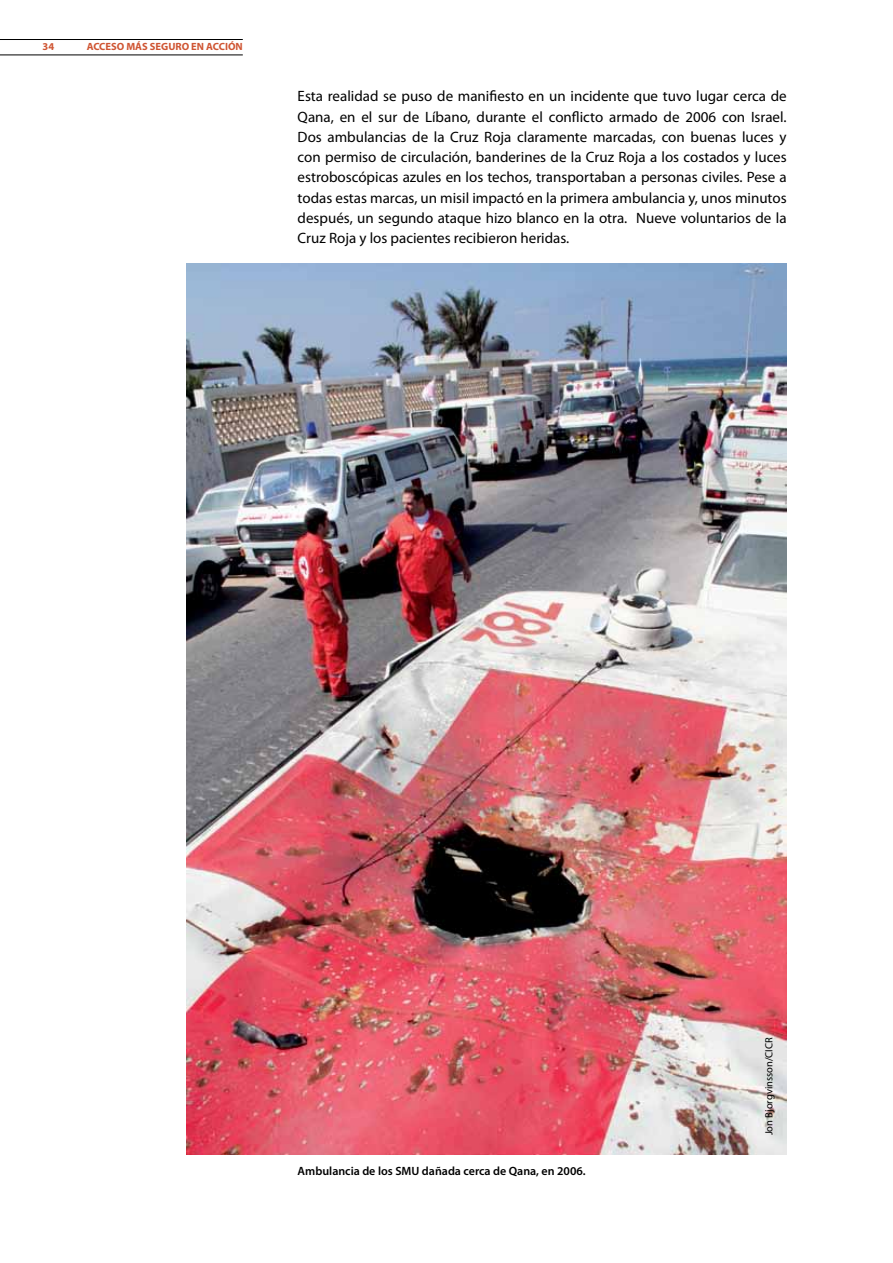
<style>
.page{position:relative;width:893px;height:1263px;background:#fff}
.page>*{position:absolute;margin:0;border:0;box-sizing:border-box;transform-origin:0 0}
.t1{font:15px/20.2px "Myriad Pro";color:#000;text-align:justify}
.t2{font:600 12px "Myriad Pro";color:#000}
.t3{font:700 10.5px "Myriad Pro";color:#cf5533}
.t4{font:10.5px "Myriad Pro";color:#000}
</style>
<div class="page">
<hr style="left:0;top:39px;width:243px;height:1px;background:#000">
<hr style="left:0;top:55px;width:243px;height:1px;background:#000">
<img style="left:187px;top:264px;width:600px;height:890px">
<p class="t3" style="left:43px;top:40px;width:13px">34</p>
<p class="t3" style="left:87px;top:40px;width:158px">ACCESO MÁS SEGURO EN ACCIÓN</p>
<p class="t1" style="left:298px;top:86px;width:491px">Esta realidad se puso de manifiesto en un incidente que tuvo lugar cerca de Qana, en el sur de Líbano, durante el conflicto armado de 2006 con Israel.<br>Dos ambulancias de la Cruz Roja claramente marcadas, con buenas luces y con permiso de circulación, banderines de la Cruz Roja a los costados y luces estroboscópicas azules en los techos, transportaban a personas civiles. Pese a todas estas marcas, un misil impactó en la primera ambulancia y, unos minutos después, un segundo ataque hizo blanco en la otra. Nueve voluntarios de la Cruz Roja y los pacientes recibieron heridas.</p>
<p class="t2" style="left:298px;top:1163px;width:290px">Ambulancia de los SMU dañada cerca de Qana, en 2006.</p>
<p class="t4" style="left:762px;top:1135px;width:100px;rotate:-90deg">Jon Bjorgvinsson/CICR</p>
</div>
